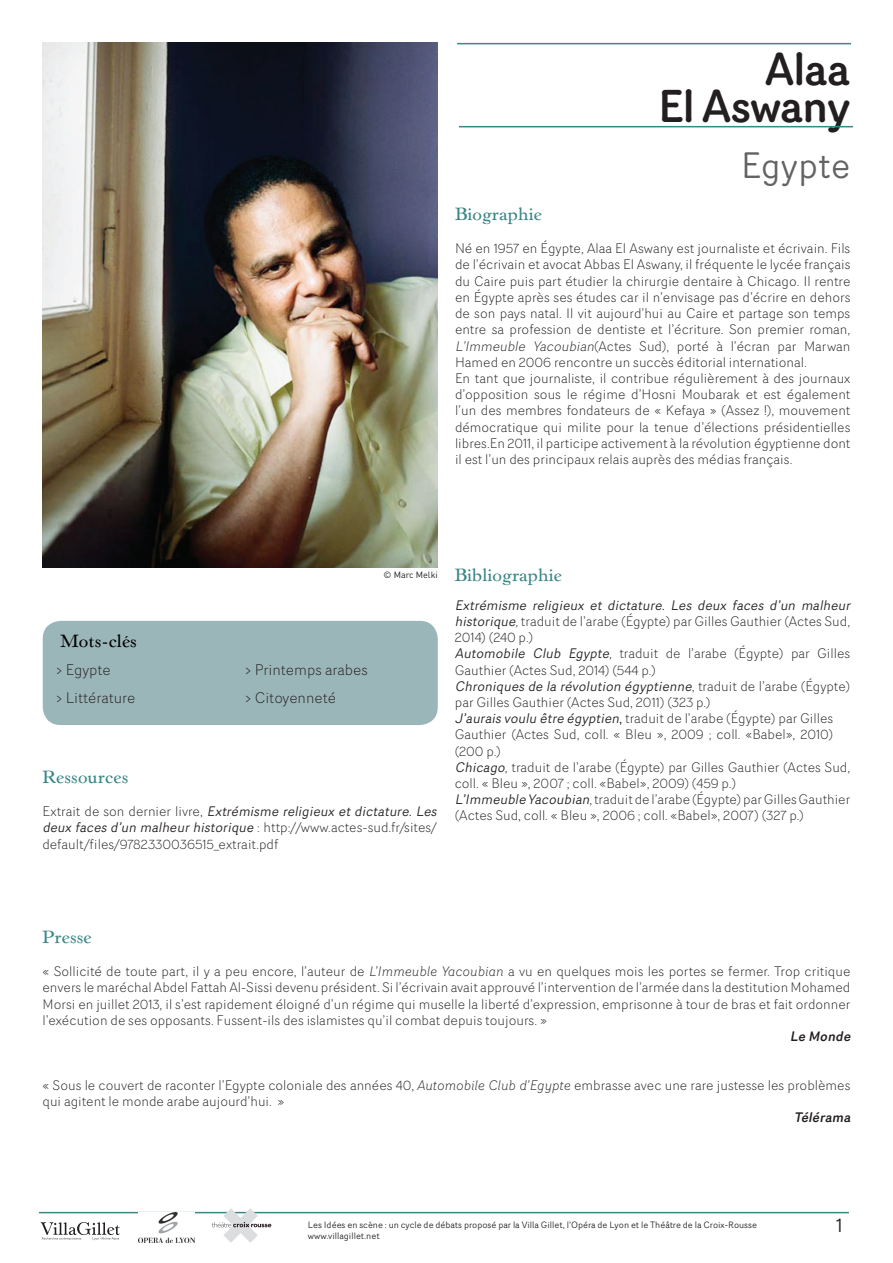
<style>
.page{position:relative;width:893px;height:1263px;background:#fff}
.page>*{position:absolute;margin:0;border:0;box-sizing:border-box;transform-origin:0 0}
.t1{font:500 45px "Router";letter-spacing:-.03em;color:#231f20}
.t2{font:36px "Router";color:#636366}
.t3{font:19.5px "Router";color:#231f20}
.Style_de_paragraphe{font:600 18px "Horley Old Style";color:#3b8686}
.t4{font:600 18px "Horley Old Style";color:#000}
.t5{font:300 15px "Router";color:#231f20}
.Style_de_paragraphe-2{font:300 13.5px/16.2px "Router";color:#231f20}
.t6{font:italic 13.5px/16.2px "Router";color:#231f20}
.t7{font:italic 500 13.5px "Router";color:#231f20}
.t8{font:9px/10.8px "Router";color:#231f20}
.t9{font:9px "DIN";color:#231f20}
.s1{font-style:italic}
.s2{font-weight:400;font-style:italic}
.s3{font-weight:300}
.s4{font-weight:300;font-style:normal}
.s5{font-weight:400}
</style>
<div class="page">
<hr style="left:39px;top:1212px;width:810px;height:1px;background:#3b8686">
<svg style="left:41px;top:1222px;width:79px;height:18px"></svg>
<img style="left:138px;top:1212px;width:57px;height:31px">
<svg style="left:212px;top:1208px;width:59px;height:35px"></svg>
<div style="left:43px;top:621px;width:395px;height:104px;background:#9bb6b9;border-radius:18px"></div>
<hr style="left:457px;top:43px;width:394px;height:1px;background:#3b8686">
<hr style="left:459px;top:126px;width:394px;height:1px;background:#3b8686">
<img style="left:43px;top:43px;width:395px;height:524px">
<p class="t1" style="left:765px;top:35px;width:87px">Alaa</p>
<p class="t1" style="left:658px;top:72px;width:194px">El Aswany</p>
<p class="t2" style="left:741px;top:139px;width:111px">Egypte</p>
<p class="Style_de_paragraphe" style="left:455px;top:203px;width:88px">Biographie</p>
<p class="Style_de_paragraphe-2" style="left:455px;top:240px;width:397px;text-align:justify">Né en 1957 en Égypte, Alaa El Aswany est journaliste et écrivain. Fils de l’écrivain et avocat Abbas El Aswany, il fréquente le lycée français du Caire puis part étudier la chirurgie dentaire à Chicago. Il rentre en Égypte après ses études car il n’envisage pas d’écrire en dehors de son pays natal. Il vit aujourd’hui au Caire et partage son temps entre sa profession de dentiste et l’écriture. Son premier roman, <span class="s1">L’Immeuble Yacoubian</span>(Actes Sud), porté à l’écran par Marwan Hamed en 2006 rencontre un succès éditorial international.</p>
<p class="Style_de_paragraphe-2" style="left:455px;top:370px;width:397px;text-align:justify">En tant que journaliste, il contribue régulièrement à des journaux d’opposition sous le régime d’Hosni Moubarak et est également l’un des membres fondateurs de « Kefaya » (Assez !), mouvement démocratique qui milite pour la tenue d’élections présidentielles libres.En 2011, il participe activement à la révolution égyptienne dont il est l’un des principaux relais auprès des médias français.</p>
<p class="t4" style="left:60px;top:630px;width:79px">Mots-clés</p>
<p class="t5" style="left:55px;top:659px;width:57px">&gt; Egypte</p>
<p class="t5" style="left:55px;top:687px;width:81px">&gt; Littérature</p>
<p class="t9" style="left:383px;top:569px;width:56px">© Marc Melki</p>
<p class="t5" style="left:244px;top:659px;width:125px">&gt; Printemps arabes</p>
<p class="t5" style="left:244px;top:687px;width:93px">&gt; Citoyenneté</p>
<p class="Style_de_paragraphe" style="left:42px;top:766px;width:88px">Ressources</p>
<p class="Style_de_paragraphe-2" style="left:42px;top:803px;width:399px">E xt ra i t d e s o n d e r n i e r l i v re , <span class="s2">Extrémisme religieuxetdictature.Les deuxfacesd’un malheurhistorique</span> : http://www.actes-sud.fr/sites/ default/files/9782330036515_extrait.pdf</p>
<p class="Style_de_paragraphe" style="left:455px;top:564px;width:109px">Bibliographie</p>
<p class="t6" style="left:455px;top:597px;width:400px">Extrémisme religieux et dictature. Les deux faces d’un malheur historique<span class="s3">,</span><span class="s4">traduit de l’arabe (Égypte) par Gilles Gauthier (Actes Sud,<br>2014) (240 p.)</span></p>
<p class="Style_de_paragraphe-2" style="left:455px;top:645px;width:397px"><span class="s2">Automobile Club Egypte</span><span class="s1">,</span> traduit de l’arabe (Égypte) par Gilles<br>Gauthier (Actes Sud, 2014) (544 p.)</p>
<p class="Style_de_paragraphe-2" style="left:455px;top:677px;width:397px"><span class="s2">Chroniquesde la révolution égyptienne</span>, t ra d u i t d e l ’ a ra b e ( É g y pte) par Gilles Gauthier (Actes Sud, 2011) (323 p.)</p>
<p class="Style_de_paragraphe-2" style="left:455px;top:710px;width:380px;text-align:justify"><span class="s2">J’auraisvoulu être égyptien</span><span class="s5">,</span> traduit de l’arabe (Égypte) par Gilles Gauthier (Actes Sud, coll. « Bleu », 2009 ; coll. «Babel», 2010) (200 p.)</p>
<p class="Style_de_paragraphe-2" style="left:455px;top:758px;width:397px"><span class="s2">Chicago</span>, traduit de l’arabe (Égypte) par Gilles Gauthier (Actes Sud, coll. « Bleu », 2007 ; coll. «Babel», 2009) (459 p.)</p>
<p class="Style_de_paragraphe-2" style="left:455px;top:791px;width:397px"><span class="s2">L’Immeuble Yacoubian</span>, traduit de l’arabe (Égypte) par Gilles Gauthier (Actes Sud, coll. « Bleu », 2006 ; coll. «Babel», 2007) (327 p.)</p>
<p class="Style_de_paragraphe" style="left:43px;top:926px;width:51px">Presse</p>
<p class="Style_de_paragraphe-2" style="left:43px;top:963px;width:809px;text-align:justify">« Sollicité de toute part, il y a peu encore, l’auteur de <span class="s1">L’Immeuble Yacoubian</span> a vu en quelques mois les portes se fermer. Trop critique envers le maréchal Abdel Fattah Al-Sissi devenu président. Si l’écrivain avait approuvé l’intervention de l’armée dans la destitution Mohamed Morsi en juillet 2013, il s’est rapidement éloigné d’un régime qui muselle la liberté d’expression, emprisonne à tour de bras et fait ordonner l’exécution de ses opposants. Fussent-ils des islamistes qu’il combat depuis toujours. »</p>
<p class="t7" style="left:790px;top:1026px;width:66px">Le Monde</p>
<p class="Style_de_paragraphe-2" style="left:43px;top:1076px;width:809px">« Sous le couvert de raconter l’Egypte coloniale des années 40, <span class="s1">Automobile Club d’Egypte</span> embrasse avec une rare justesse les problèmes qui agitent le monde arabe aujourd’hui. »</p>
<p class="t7" style="left:794px;top:1107px;width:61px">Télérama</p>
<p class="t8" style="left:308px;top:1219px;width:451px">Les Idées en scène : un cycle de débats proposé par la Villa Gillet, l’Opéra de Lyon et le Théâtre de la Croix-Rousse www.villagillet.net</p>
<p class="t3" style="left:836px;top:1211px;width:8px">1</p>
</div>
